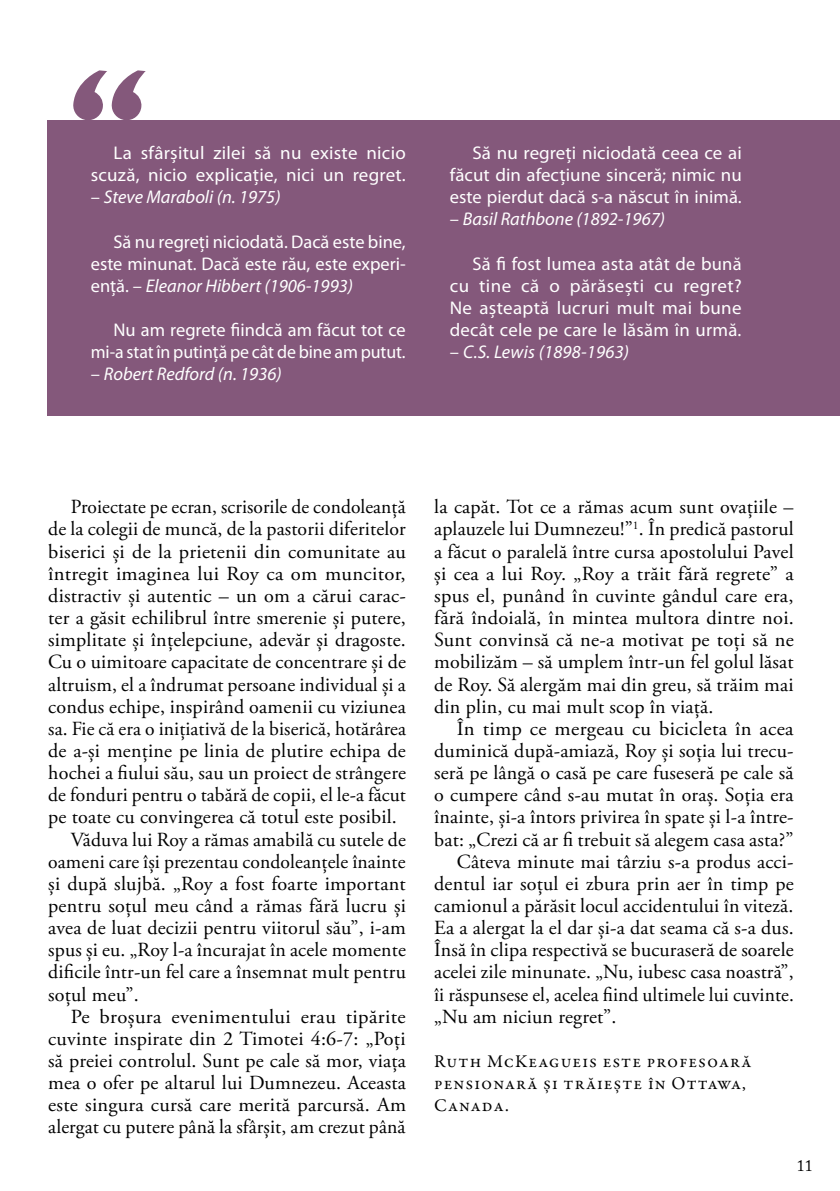
<style>
.page{position:relative;width:840px;height:1191px;background:#fff}
.page>*{position:absolute;margin:0;border:0;box-sizing:border-box;transform-origin:0 0}
.t1{font:20px/22.2px "Adobe Garamond Pro";letter-spacing:.01em;color:#000;text-align:justify}
.t2{font:18.4px/22.2px "Myriad Pro";color:#fff;text-align:justify}
.t3{font:italic 18.4px "Myriad Pro";color:#fff}
.t4{font:18px/22.2px "Garamond Premr Pro";letter-spacing:.06em;color:#000}
.t5{font:16px "Adobe Caslon Pro";color:#000}
.s1{font-style:normal}
.s2{font-style:italic}
</style>
<div class="page">
<div style="left:48px;top:120px;width:791px;height:295px;background:#84587b"></div>
<svg style="left:73px;top:70px;width:73px;height:50px"></svg>
<p class="t2" style="left:91px;top:141px;width:316px;text-align:right">La sfârșitul zilei să nu existe nicio scuză, nicio explicație, nici un regret.</p>
<p class="t3" style="left:91px;top:186px;width:191px"><span class="s1">–</span> Steve Maraboli (n. 1975)</p>
<p class="t2" style="left:91px;top:230px;width:316px;text-indent:23px">Să nu regreți niciodată. Dacă este bine, este minunat. Dacă este rău, este experi&shy;ență. – <span class="s2">Eleanor Hibbert (1906-1993)</span></p>
<p class="t2" style="left:91px;top:318px;width:316px;text-align:right">Nu am regrete fiindcă am făcut tot ce mi‑a stat în putință pe cât de bine am putut.</p>
<p class="t3" style="left:91px;top:363px;width:192px"><span class="s1">–</span> Robert Redford (n. 1936)</p>
<p class="t2" style="left:449px;top:141px;width:293px;text-indent:23px">Să nu regreți niciodată ceea ce ai făcut din afecțiune sinceră; nimic nu este pierdut dacă s‑a născut în inimă.</p>
<p class="t3" style="left:449px;top:208px;width:216px"><span class="s1">–</span> Basil Rathbone (1892-1967)</p>
<p class="t2" style="left:449px;top:252px;width:293px;text-indent:23px">Să fi fost lumea asta atât de bună cu tine că o părăsești cu regret?<br>Ne așteaptă lucruri mult mai bune decât cele pe care le lăsăm în urmă.</p>
<p class="t3" style="left:449px;top:341px;width:181px"><span class="s1">–</span> C.S. Lewis (1898-1963)</p>
<p class="t1" style="left:71px;top:496px;width:336px">Proiectate pe ecran, scrisorile de condoleanță</p>
<p class="t1" style="left:48px;top:519px;width:359px">de la colegii de muncă, de la pastorii diferitelor</p>
<p class="t1" style="left:48px;top:541px;width:359px">biserici și de la prietenii din comunitate au</p>
<p class="t1" style="left:48px;top:563px;width:359px">întregit imaginea lui Roy ca om muncitor,</p>
<p class="t1" style="left:48px;top:585px;width:359px">distractiv și autentic – un om a cărui carac‑</p>
<p class="t1" style="left:48px;top:607px;width:359px">ter a găsit echilibrul între smerenie și putere,</p>
<p class="t1" style="left:48px;top:629px;width:359px">simplitate și înțelepciune, adevăr și dragoste.</p>
<p class="t1" style="left:48px;top:651px;width:359px">Cu o uimitoare capacitate de concentrare și de</p>
<p class="t1" style="left:48px;top:674px;width:359px">altruism, el a îndrumat persoane individual și a</p>
<p class="t1" style="left:48px;top:696px;width:359px">condus echipe, inspirând oamenii cu viziunea</p>
<p class="t1" style="left:48px;top:718px;width:359px">sa. Fie că era o inițiativă de la biserică, hotărârea</p>
<p class="t1" style="left:48px;top:740px;width:359px">de a‑și menține pe linia de plutire echipa de</p>
<p class="t1" style="left:48px;top:762px;width:359px">hochei a fiului său, sau un proiect de strângere</p>
<p class="t1" style="left:48px;top:784px;width:359px">de fonduri pentru o tabără de copii, el le‑a făcut</p>
<p class="t1" style="left:48px;top:806px;width:350px">pe toate cu convingerea că totul este posibil.</p>
<p class="t1" style="left:71px;top:828px;width:336px">Văduva lui Roy a rămas amabilă cu sutele de</p>
<p class="t1" style="left:48px;top:851px;width:358px">oameni care își prezentau condoleanțele înainte</p>
<p class="t1" style="left:48px;top:873px;width:359px">și după slujbă. „Roy a fost foarte important</p>
<p class="t1" style="left:48px;top:895px;width:359px">pentru soțul meu când a rămas fără lucru și</p>
<p class="t1" style="left:48px;top:917px;width:359px">avea de luat decizii pentru viitorul său”, i‑am</p>
<p class="t1" style="left:48px;top:939px;width:359px">spus și eu. „Roy l‑a încurajat în acele momente</p>
<p class="t1" style="left:48px;top:961px;width:359px">dificile într‑un fel care a însemnat mult pentru</p>
<p class="t1" style="left:48px;top:983px;width:92px">soțul meu”.</p>
<p class="t1" style="left:71px;top:1006px;width:336px">Pe broșura evenimentului erau tipărite</p>
<p class="t1" style="left:48px;top:1028px;width:358px">cuvinte inspirate din 2 Timotei 4:6-7: „Poți</p>
<p class="t1" style="left:48px;top:1050px;width:359px">să preiei controlul. Sunt pe cale să mor, viața</p>
<p class="t1" style="left:48px;top:1072px;width:359px">mea o ofer pe altarul lui Dumnezeu. Aceasta</p>
<p class="t1" style="left:48px;top:1094px;width:359px">este singura cursă care merită parcursă. Am</p>
<p class="t1" style="left:48px;top:1116px;width:358px">alergat cu putere până la sfârșit, am crezut până</p>
<p class="t1" style="left:434px;top:496px;width:361px">la capăt. Tot ce a rămas acum sunt ovațiile – aplauzele lui Dumnezeu!”<sup>1</sup>. În predică pastorul a făcut o paralelă între cursa apostolului Pavel și cea a lui Roy. „Roy a trăit fără regrete” a spus el, punând în cuvinte gândul care era, fără îndoială, în mintea multora dintre noi.<br>Sunt convinsă că ne‑a motivat pe toți să ne mobilizăm – să umplem într‑un fel golul lăsat de Roy. Să alergăm mai din greu, să trăim mai din plin, cu mai mult scop în viață.</p>
<p class="t1" style="left:456px;top:718px;width:338px">În timp ce mergeau cu bicicleta în acea</p>
<p class="t1" style="left:434px;top:740px;width:361px">duminică după-amiază, Roy și soția lui trecu‑</p>
<p class="t1" style="left:434px;top:762px;width:360px">seră pe lângă o casă pe care fuseseră pe cale să</p>
<p class="t1" style="left:434px;top:784px;width:361px">o cumpere când s‑au mutat în oraș. Soția era</p>
<p class="t1" style="left:434px;top:806px;width:361px">înainte, și‑a întors privirea în spate și l‑a între‑</p>
<p class="t1" style="left:434px;top:828px;width:360px">bat: „Crezi că ar fi trebuit să alegem casa asta?”</p>
<p class="t1" style="left:456px;top:851px;width:338px">Câteva minute mai târziu s‑a produs acci‑</p>
<p class="t1" style="left:434px;top:873px;width:361px">dentul iar soțul ei zbura prin aer în timp pe</p>
<p class="t1" style="left:434px;top:895px;width:360px">camionul a părăsit locul accidentului în viteză.</p>
<p class="t1" style="left:434px;top:917px;width:361px">Ea a alergat la el dar și‑a dat seama că s‑a dus.</p>
<p class="t1" style="left:434px;top:939px;width:361px">Însă în clipa respectivă se bucuraseră de soarele</p>
<p class="t1" style="left:434px;top:961px;width:361px">acelei zile minunate. „Nu, iubesc casa noastră”,</p>
<p class="t1" style="left:434px;top:983px;width:361px">îi răspunsese el, acelea fiind ultimele lui cuvinte.</p>
<p class="t1" style="left:434px;top:1006px;width:184px">„Nu am niciun regret”.</p>
<p class="t4" style="left:434px;top:1050px;width:318px">Ruth McKeagueis este profesoară pensionară și trăiește în Ottawa,<br>Canada.</p>
<p class="t5" style="left:796px;top:1156px;width:17px">11</p>
</div>
